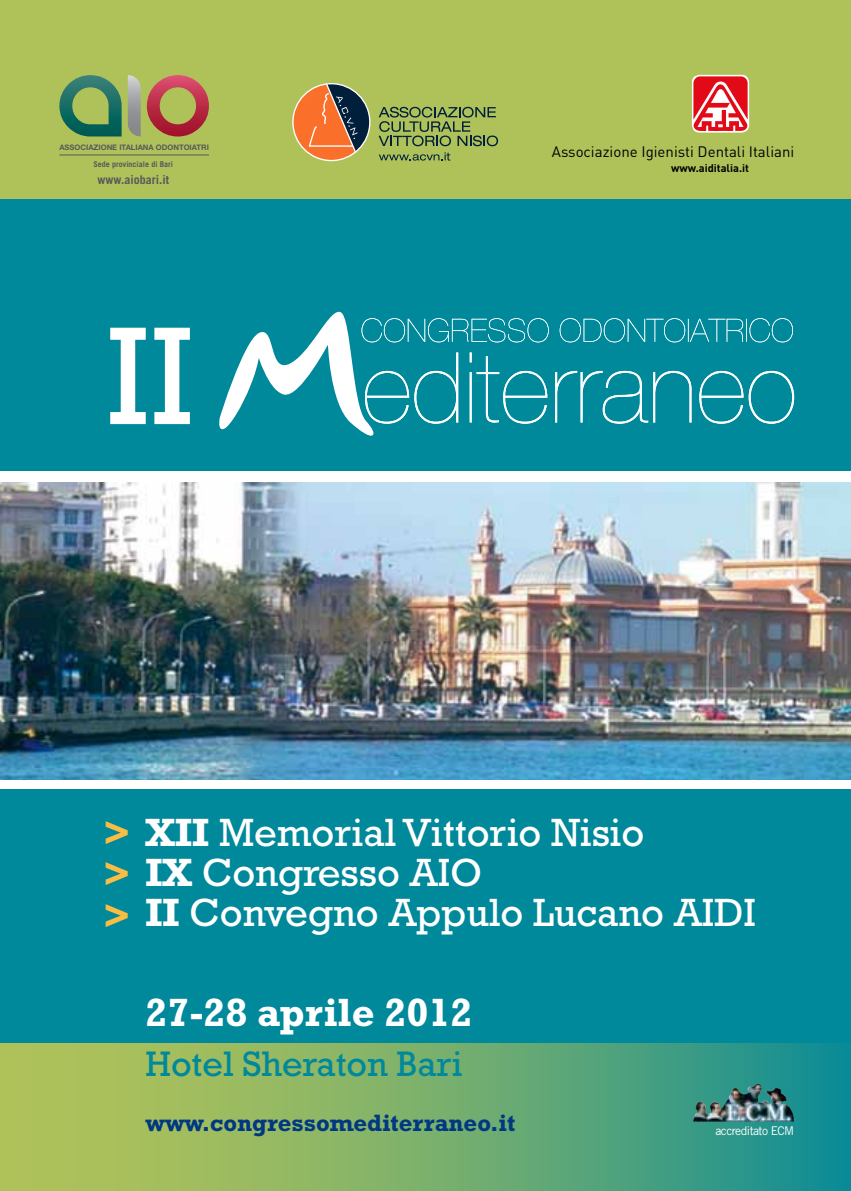
<style>
.page{position:relative;width:851px;height:1191px;background:#fff}
.page>*{position:absolute;margin:0;border:0;box-sizing:border-box;transform-origin:0 0}
.t1{font:142px "Rockwell";color:#fff}
.t2{font:40px/40px "Rockwell";color:#fff}
.t3{font:700 40px "Rockwell";color:#fff}
.t4{font:36px "Rockwell";color:#00889b}
.t5{font:700 24px "Rockwell";color:#003882}
.t6{font:15px "DIN";color:#000}
.t7{font:12px "Trade Gothic";letter-spacing:-.045em;color:#fff}
.t8{font:700 12px "Trade Gothic";color:#58585a}
.t9{font:700 11px "DIN";color:#000}
.t10{font:700 8px "Trade Gothic";color:#58585a}
.t11{font:700 7.6px/16.2px "Helvetica Neue";color:#58585a;text-align:center}
.s1{font-weight:700;color:#fabd43}
.s2{font-weight:700}
</style>
<div class="page">
<div style="left:0;top:0;width:850px;height:471px;background:#00889b"></div>
<div style="left:0;top:0;width:850px;height:198px;background:#afc25a"></div>
<img style="left:0;top:483px;width:850px;height:296px">
<div style="left:0;top:789px;width:850px;height:402px;background:#00889b"></div>
<svg style="left:59px;top:75px;width:63px;height:61px"></svg>
<svg style="left:128px;top:75px;width:13px;height:61px"></svg>
<svg style="left:147px;top:75px;width:62px;height:61px"></svg>
<hr style="left:59px;top:155px;width:150px;height:1px;background:#58585a">
<div style="left:293px;top:84px;width:77px;height:76px;background:#fa702b;border-radius:50%"></div>
<svg style="left:308px;top:83px;width:62px;height:73px"></svg>
<svg style="left:379px;top:152px;width:71px;height:9px"></svg>
<svg style="left:378px;top:107px;width:120px;height:39px"></svg>
<svg style="left:0;top:1043px;width:841px;height:148px;background:#74ae6e"></svg>
<img style="left:692px;top:1083px;width:101px;height:38px">
<svg style="left:691px;top:75px;width:58px;height:58px"></svg>
<svg style="left:693px;top:76px;width:54px;height:55px;background:#eb565f"></svg>
<svg style="left:219px;top:311px;width:575px;height:125px"></svg>
<p class="t11" style="left:59px;top:139px;width:151px">ASSOCIAZIONE ITALIANA ODONTOIATRI<br>Sede provinciale di Taranto</p>
<p class="t10" style="left:93px;top:159px;width:81px">Sede provinciale di Bari</p>
<p class="t8" style="left:97px;top:172px;width:73px">www.aiobari.it</p>
<h1 class="t1" style="left:106px;top:294px;width:90px">II</h1>
<p class="t6" style="left:551px;top:142px;width:244px">Associazione Igienisti Dentali Italiani</p>
<p class="t9" style="left:671px;top:161px;width:80px">www.aiditalia.it</p>
<p class="t2" style="left:104px;top:812px;width:653px"><span class="s1">&gt;</span> <span class="s2">XII</span> Memorial Vittorio Nisio<br><span class="s1">&gt;</span> <span class="s2">IX</span> Congresso AIO<br><span class="s1">&gt;</span> <span class="s2">II</span> Convegno Appulo Lucano AIDI</p>
<p class="t3" style="left:146px;top:989px;width:328px">27-28 aprile 2012</p>
<p class="t4" style="left:146px;top:1043px;width:318px">Hotel Sheraton Bari</p>
<p class="t5" style="left:146px;top:1109px;width:371px">www.congressomediterraneo.it</p>
<p class="t7" style="left:715px;top:1123px;width:80px">accreditato ECM</p>
</div>
